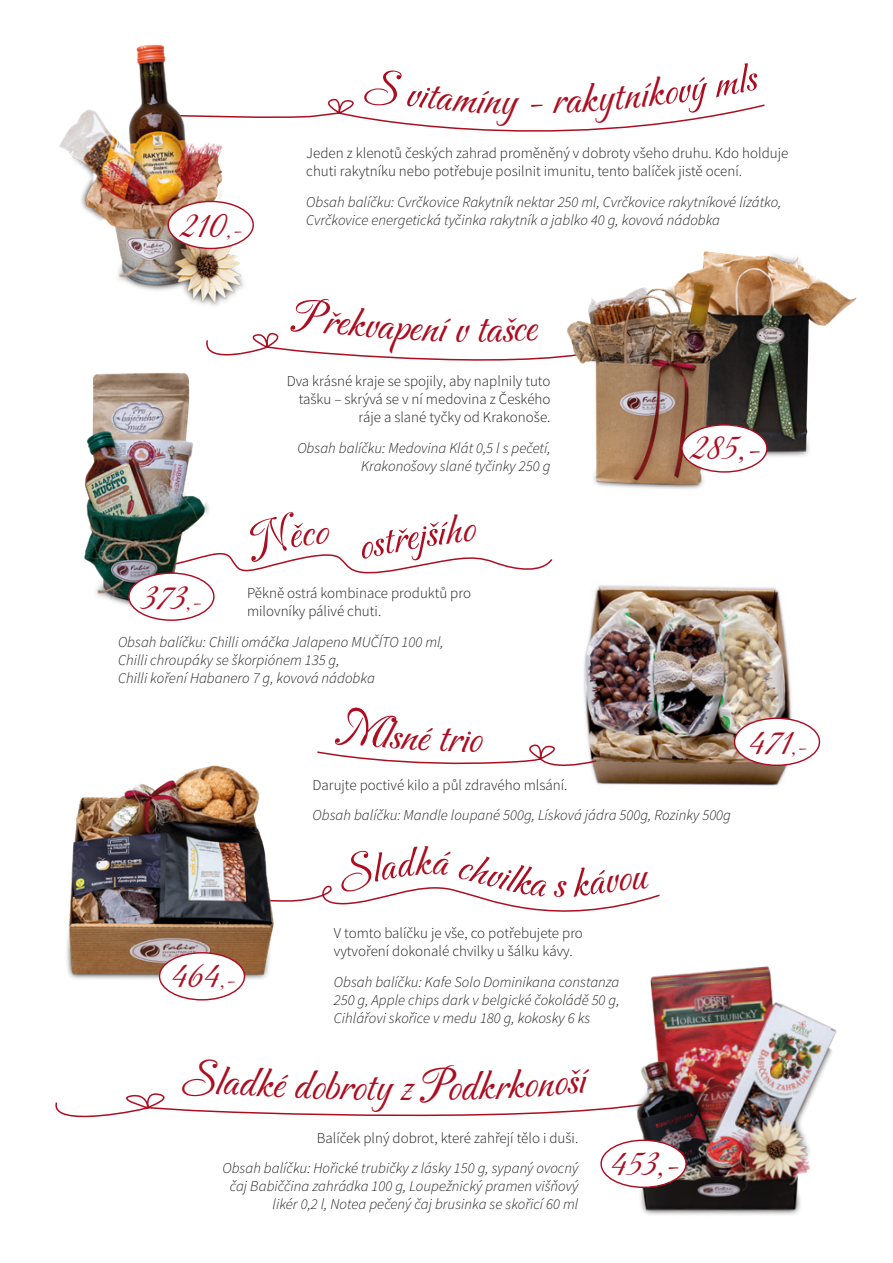
<style>
.page{position:relative;width:893px;height:1263px;background:#fff}
.page>*{position:absolute;margin:0;border:0;box-sizing:border-box;transform-origin:0 0}
.t1{font:45px "Carattere";color:#ac0d20}
.t2{font:38.25px "Carattere";color:#ac0d20}
.t3{font:italic 15px/18px "Source Sans Variable";color:#1d1d1b}
.t4{font:15px/18px "Source Sans Variable";color:#1d1d1b}
.s1{font-size:26.7px}
</style>
<div class="page">
<img style="left:584px;top:585px;width:237px;height:201px">
<img style="left:66px;top:765px;width:207px;height:236px">
<div style="left:160px;top:953px;width:84px;height:47px;background:#fff;border-radius:50%"></div>
<div style="left:159px;top:952px;width:86px;height:48px;border:1px solid #ac0d20;border-radius:50%"></div>
<img style="left:603px;top:966px;width:234px;height:249px">
<div style="left:601px;top:1140px;width:85px;height:47px;background:#fff;border-radius:50%"></div>
<div style="left:600px;top:1139px;width:87px;height:49px;border:1px solid #ac0d20;border-radius:50%"></div>
<img style="left:84px;top:372px;width:131px;height:249px">
<div style="left:129px;top:573px;width:85px;height:47px;background:#fff;border-radius:50%"></div>
<div style="left:128px;top:572px;width:87px;height:49px;border:1px solid #ac0d20;border-radius:50%"></div>
<div style="left:734px;top:718px;width:85px;height:47px;background:#fff;border-radius:50%"></div>
<div style="left:734px;top:717px;width:86px;height:49px;border:1px solid #ac0d20;border-radius:50%"></div>
<img style="left:59px;top:44px;width:195px;height:260px">
<div style="left:168px;top:201px;width:85px;height:47px;background:#fff;border-radius:50%"></div>
<div style="left:168px;top:201px;width:86px;height:48px;border:1px solid #ac0d20;border-radius:50%"></div>
<img style="left:752px;top:254px;width:105px;height:209px">
<img style="left:593px;top:251px;width:159px;height:238px">
<div style="left:682px;top:425px;width:85px;height:47px;background:#fff;border-radius:50%"></div>
<div style="left:681px;top:424px;width:87px;height:49px;border:1px solid #ac0d20;border-radius:50%"></div>
<svg style="left:317px;top:705px;width:281px;height:66px"></svg>
<svg style="left:126px;top:511px;width:427px;height:68px"></svg>
<svg style="left:202px;top:295px;width:414px;height:77px"></svg>
<svg style="left:55px;top:1058px;width:625px;height:71px"></svg>
<svg style="left:160px;top:63px;width:605px;height:94px"></svg>
<svg style="left:171px;top:846px;width:489px;height:83px"></svg>
<h2 class="t2" style="left:181px;top:202px;width:63px">210<span class="s1">,-</span></h2>
<p class="t4" style="left:306px;top:144px;width:484px">Jeden z klenotů českých zahrad proměněný v dobroty všeho druhu. Kdo holduje chuti rakytníku nebo potřebuje posilnit imunitu, tento balíček jistě ocení.</p>
<p class="t3" style="left:306px;top:193px;width:477px">Obsah balíčku: Cvrčkovice Rakytník nektar 250 ml, Cvrčkovice rakytníkové lízátko,<br>Cvrčkovice energetická tyčinka rakytník a jablko 40 g, kovová nádobka</p>
<h1 class="t1" style="left:476px;top:300px;width:11px">t</h1>
<p class="t4" style="left:287px;top:372px;width:265px;text-align:right">Dva krásné kraje se spojily, aby naplnily tuto tašku – skrývá se v ní medovina z Českého ráje a slané tyčky od Krakonoše.</p>
<p class="t3" style="left:297px;top:439px;width:255px;text-align:right">Obsah balíčku: Medovina Klát 0,5 l s pečetí,<br>Krakonošovy slané tyčinky 250 g</p>
<h1 class="t1" style="left:315px;top:502px;width:15px">o</h1>
<h2 class="t2" style="left:691px;top:424px;width:71px">285,-</h2>
<h2 class="t2" style="left:143px;top:573px;width:60px">373<span class="s1">,-</span></h2>
<p class="t4" style="left:247px;top:584px;width:226px">Pěkně ostrá kombinace produktů pro milovníky pálivé chuti.</p>
<p class="t3" style="left:118px;top:633px;width:327px">Obsah balíčku: Chilli omáčka Jalapeno MUČÍTO 100 ml,<br>Chilli chroupáky se škorpiónem 135 g,<br>Chilli koření Habanero 7 g, kovová nádobka</p>
<h1 class="t1" style="left:461px;top:710px;width:22px">io</h1>
<p class="t4" style="left:313px;top:776px;width:256px">Darujte poctivé kilo a půl zdravého mlsání.</p>
<p class="t3" style="left:313px;top:806px;width:420px">Obsah balíčku: Mandle loupané 500g, Lísková jádra 500g, Rozinky 500g</p>
<h2 class="t2" style="left:748px;top:718px;width:60px">471<span class="s1">,-</span></h2>
<h2 class="t2" style="left:171px;top:951px;width:66px">464<span class="s1">,-</span></h2>
<p class="t4" style="left:334px;top:924px;width:251px">V tomto balíčku je vše, co potřebujete pro vytvoření dokonalé chvilky u šálku kávy.</p>
<p class="t3" style="left:334px;top:973px;width:287px;text-align:justify">Obsah balíčku: Kafe Solo Dominikana constanza 250 g, Apple chips dark v belgické čokoládě 50 g, Cihlářovi skořice v medu 180 g, kokosky 6 ks</p>
<h1 class="t1" style="left:225px;top:1052px;width:64px;rotate:3deg">adké</h1>
<h1 class="t1" style="left:340px;top:1057px;width:54px;rotate:1deg">roty</h1>
<h1 class="t1" style="left:400px;top:1058px;width:14px">z</h1>
<p class="t4" style="left:317px;top:1129px;width:263px">Balíček plný dobrot, které zahřejí tělo i duši.</p>
<p class="t3" style="left:222px;top:1159px;width:357px;text-align:right">Obsah balíčku: Hořické trubičky z lásky 150 g, sypaný ovocný čaj Babiččina zahrádka 100 g, Loupežnický pramen višňový likér 0,2 l, Notea pečený čaj brusinka se skořicí 60 ml</p>
<h2 class="t2" style="left:610px;top:1139px;width:70px">453,-</h2>
</div>
